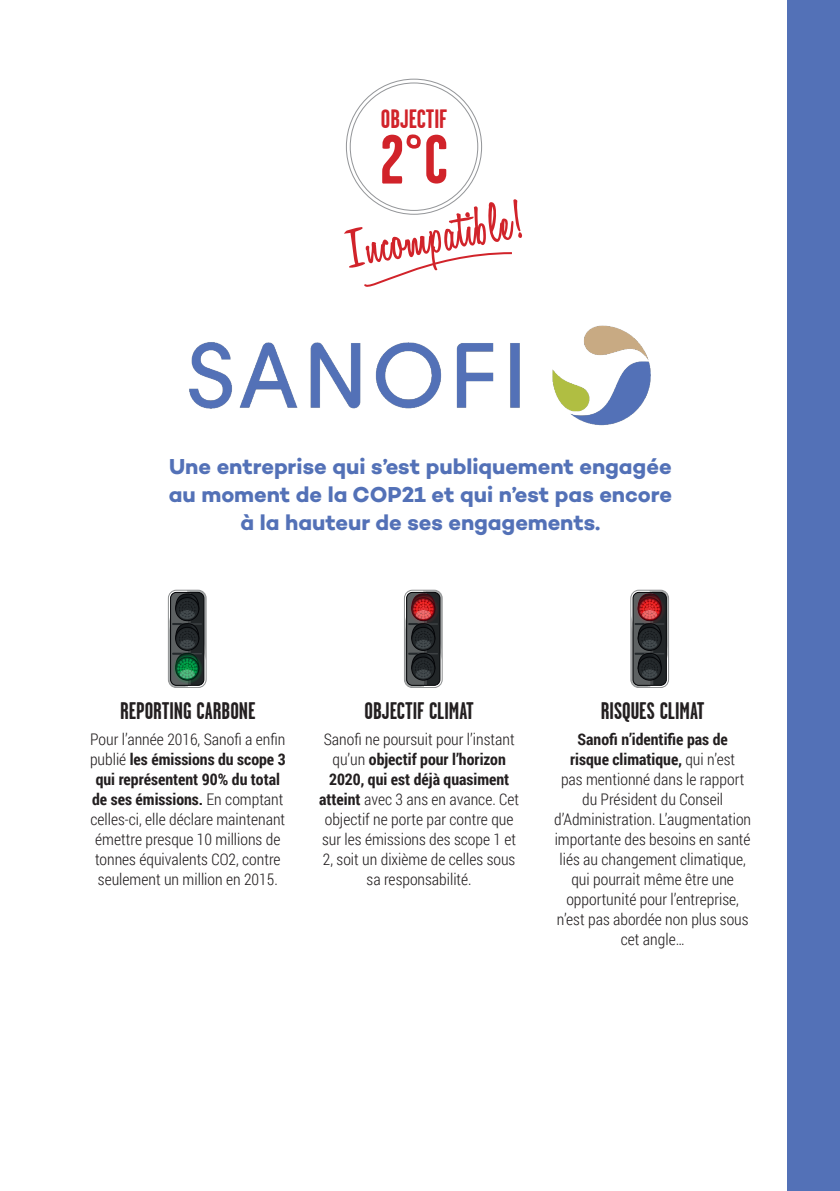
<style>
.page{position:relative;width:840px;height:1191px;background:#fff}
.page>*{position:absolute;margin:0;border:0;box-sizing:border-box;transform-origin:0 0}
.t1{font:700 69.8px "Garage Gothic";color:#d1232a}
.t2{font:600 58px "Honey Script";color:#d1232a}
.t3{font:700 26.6px "Garage Gothic";color:#d1232a}
.t4{font:700 24px "Garage Gothic";color:#231f20}
.t5{font:700 22px/28px "Campton";letter-spacing:-.005em;color:#5371b7;text-align:center}
.t6{font:300 16px/20px "Roboto Condensed";color:#231f20;text-align:center}
.s1{font-weight:700}
</style>
<div class="page">
<div style="left:786px;top:0;width:53px;height:1191px;background:#5371b7"></div>
<svg style="left:364px;top:252px;width:148px;height:35px"></svg>
<img style="left:189px;top:325px;width:462px;height:101px">
<svg style="left:168px;top:589px;width:38px;height:99px;background:#3e504a"></svg>
<svg style="left:179px;top:610px;width:16px;height:9px"></svg>
<svg style="left:630px;top:589px;width:38px;height:99px;background:#474a4c"></svg>
<svg style="left:633px;top:593px;width:31px;height:31px"></svg>
<svg style="left:404px;top:589px;width:38px;height:99px;background:#46494b"></svg>
<svg style="left:407px;top:593px;width:31px;height:31px"></svg>
<h3 class="t3" style="left:380px;top:102px;width:68px">OBJECTIF</h3>
<h1 class="t1" style="left:380px;top:116px;width:69px">2°C</h1>
<h2 class="t2" style="left:341px;top:214px;width:177px;rotate:-10deg">Incompatible!</h2>
<h3 class="t5" style="left:169px;top:452px;width:504px">Une entreprise qui s’est publiquement engagée au moment de la COP21 et qui n’est pas encore à la hauteur de ses engagements.</h3>
<h3 class="t4" style="left:120px;top:696px;width:137px">REPORTING CARBONE</h3>
<p class="t6" style="left:90px;top:729px;width:197px">Pour l’année 2016, Sanofi a enfin publié <span class="s1">les émissions du scope 3 qui représentent 90% du total de ses émissions.</span> En comptant celles-ci, elle déclare maintenant émettre presque 10 millions de tonnes équivalents CO2, contre seulement un million en 2015.</p>
<h3 class="t4" style="left:364px;top:696px;width:111px">OBJECTIF CLIMAT</h3>
<p class="t6" style="left:319px;top:729px;width:201px">Sanofi ne poursuit pour l’instant qu’un <span class="s1">objectif pour l’horizon<br>2020, qui est déjà quasiment atteint</span> avec 3 ans en avance. Cet objectif ne porte par contre que sur les émissions des scope 1 et<br>2, soit un dixième de celles sous sa responsabilité.</p>
<h3 class="t4" style="left:600px;top:696px;width:105px">RISQUES CLIMAT</h3>
<p class="t6" style="left:554px;top:729px;width:198px"><span class="s1">Sanofi n’identifie pas de<br>risque climatique,</span> qui n’est<br>pas mentionné dans le rapport du Président du Conseil d’Administration. L’augmentation importante des besoins en santé liés au changement climatique, qui pourrait même être une opportunité pour l’entreprise, n’est pas abordée non plus sous cet angle…</p>
</div>
